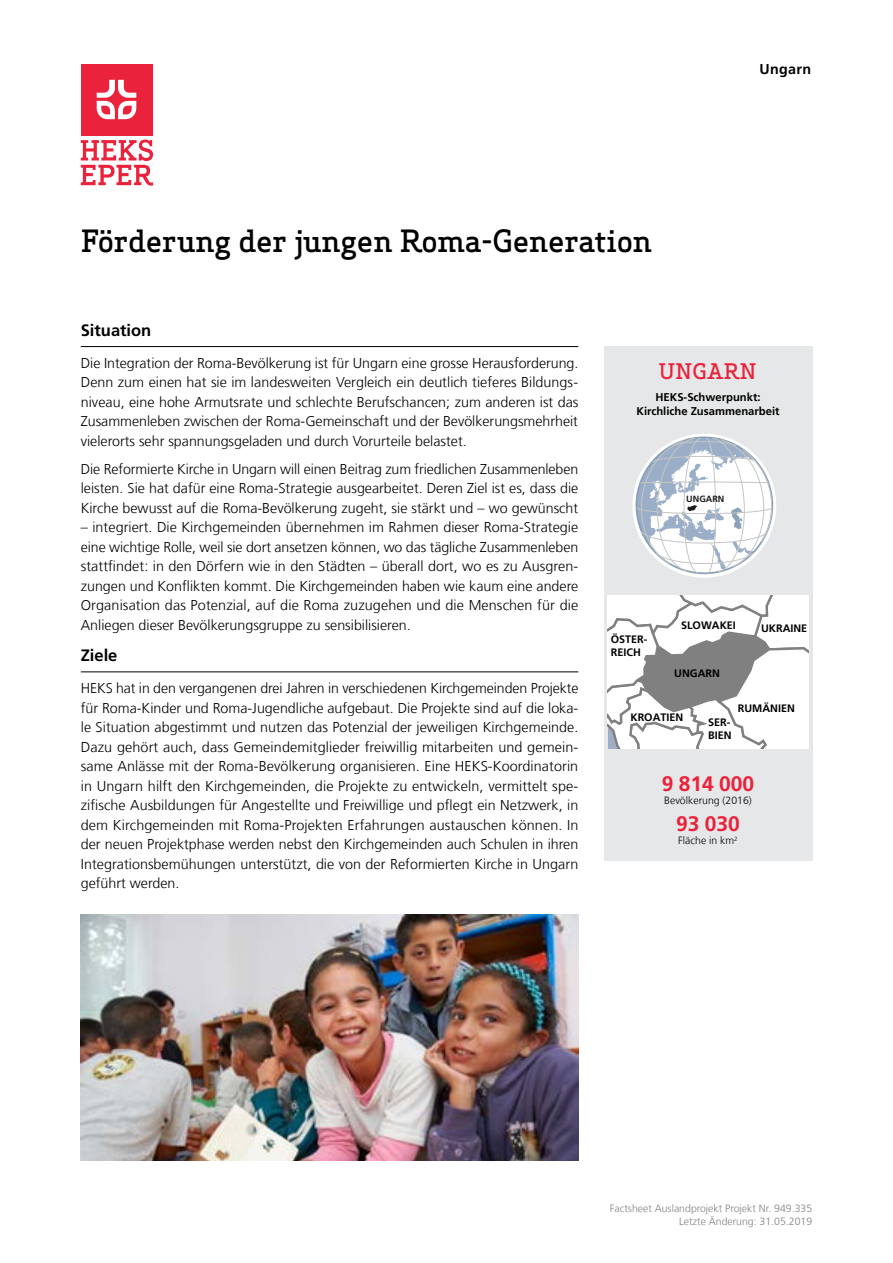
<style>
.page{position:relative;width:893px;height:1263px;background:#fff}
.page>*{position:absolute;margin:0;border:0;box-sizing:border-box;transform-origin:0 0}
.t1{font:500 30px "Apex Serif";letter-spacing:-.01em;color:#000}
.t2{font:700 21px "Frutiger LT Com";color:#ea223b}
.t3{font:500 21px "Apex Serif";letter-spacing:.025em;color:#ea223b}
.t4{font:700 16.5px "Frutiger LT Com";color:#000}
.t5{font:300 14.25px/19.5px "Frutiger LT Com";color:#000;text-align:justify}
.t6{font:700 14.25px "Frutiger LT Com";letter-spacing:.02em;color:#000}
.t7{font:700 11.25px/13.4px "Frutiger LT Com";color:#000;text-align:center}
.t8{font:700 10.8px/13px "Frutiger LT Com";color:#000}
.t9{font:300 10.5px/12.6px "Frutiger LT Com";color:#808285;text-align:right}
.t10{font:300 10.5px "Frutiger LT Com";color:#000}
.t11{font:700 9px "Frutiger LT Com";color:#1c1c1b}
</style>
<div class="page">
<hr style="left:81px;top:346px;width:497px;height:1px;background:#000">
<hr style="left:81px;top:671px;width:497px;height:1px;background:#000">
<img style="left:81px;top:914px;width:497px;height:247px">
<div style="left:604px;top:347px;width:208px;height:514px;background:#e6e7e8"></div>
<svg style="left:607px;top:595px;width:201px;height:154px;background:#dcdcdc"></svg>
<svg style="left:633px;top:434px;width:143px;height:143px"></svg>
<div style="left:81px;top:64px;width:71px;height:71px;background:#ea223b"></div>
<svg style="left:97px;top:80px;width:39px;height:39px"></svg>
<svg style="left:81px;top:140px;width:72px;height:46px"></svg>
<h1 class="t1" style="left:81px;top:222px;width:573px">Förderung der jungen Roma-Generation</h1>
<p class="t6" style="left:760px;top:61px;width:53px">Ungarn</p>
<p class="t4" style="left:81px;top:320px;width:72px">Situation</p>
<p class="t5" style="left:81px;top:353px;width:499px">Die Integration der Roma-Bevölkerung ist für Ungarn eine grosse Herausforderung.<br>Denn zum einen hat sie im landesweiten Vergleich ein deutlich tieferes Bildungs&shy;niveau, eine hohe Armutsrate und schlechte Berufschancen; zum anderen ist das Zusammenleben zwischen der Roma-Gemeinschaft und der Bevölkerungsmehrheit vielerorts sehr spannungsgeladen und durch Vorurteile belastet.</p>
<p class="t5" style="left:81px;top:459px;width:499px">Die Reformierte Kirche in Ungarn will einen Beitrag zum friedlichen Zusammenleben leisten. Sie hat dafür eine Roma-Strategie ausgearbeitet. Deren Ziel ist es, dass die Kirche bewusst auf die Roma-Bevölkerung zugeht, sie stärkt und – wo gewünscht</p>
<p class="t5" style="left:81px;top:518px;width:499px">– integriert. Die Kirchgemeinden übernehmen im Rahmen dieser Roma-Strategie eine wichtige Rolle, weil sie dort ansetzen können, wo das tägliche Zusammenleben stattfindet: in den Dörfern wie in den Städten – überall dort, wo es zu Ausgren&shy;zungen und Konflikten kommt. Die Kirchgemeinden haben wie kaum eine andere Organisation das Potenzial, auf die Roma zuzugehen und die Menschen für die Anliegen dieser Bevölkerungsgruppe zu sensibilisieren.</p>
<p class="t4" style="left:81px;top:645px;width:38px">Ziele</p>
<p class="t5" style="left:81px;top:678px;width:499px">HEKS hat in den vergangenen drei Jahren in verschiedenen Kirchgemeinden Projekte für Roma-Kinder und Roma-Jugendliche aufgebaut. Die Projekte sind auf die loka&shy;le Situation abgestimmt und nutzen das Potenzial der jeweiligen Kirchgemeinde.<br>Dazu gehört auch, dass Gemeindemitglieder freiwillig mitarbeiten und gemein&shy;same Anlässe mit der Roma-Bevölkerung organisieren. Eine HEKS-Koordinatorin in Ungarn hilft den Kirchgemeinden, die Projekte zu entwickeln, vermittelt spe&shy;zifische Ausbildungen für Angestellte und Freiwillige und pflegt ein Netzwerk, in dem Kirchgemeinden mit Roma-Projekten Erfahrungen austauschen können. In der neuen Projektphase werden nebst den Kirchgemeinden auch Schulen in ihren Integrationsbemühungen unterstützt, die von der Reformierten Kirche in Ungarn geführt werden.</p>
<h2 class="t3" style="left:659px;top:358px;width:99px">UNGARN</h2>
<p class="t7" style="left:636px;top:391px;width:144px">HEKS-Schwerpunkt:<br>Kirchliche Zusammenarbeit</p>
<p class="t11" style="left:686px;top:493px;width:40px">UNGARN</p>
<p class="t8" style="left:611px;top:633px;width:38px">ÖSTER-<br>REICH</p>
<p class="t8" style="left:681px;top:619px;width:56px">SLOWAKEI</p>
<p class="t8" style="left:761px;top:622px;width:48px">UKRAINE</p>
<p class="t8" style="left:674px;top:667px;width:47px">UNGARN</p>
<p class="t8" style="left:630px;top:711px;width:54px">KROATIEN</p>
<p class="t8" style="left:708px;top:715px;width:25px">SER-<br>BIEN</p>
<p class="t8" style="left:738px;top:701px;width:59px">RUMÄNIEN</p>
<h2 class="t2" style="left:662px;top:771px;width:94px">9 814 000</h2>
<p class="t10" style="left:664px;top:794px;width:89px">Bevölkerung (2016)</p>
<h2 class="t2" style="left:676px;top:811px;width:65px">93 030</h2>
<p class="t10" style="left:678px;top:835px;width:61px">Fläche in km<sup>2</sup></p>
<p class="t9" style="left:610px;top:1202px;width:204px">Factsheet Auslandprojekt Projekt Nr. 949.335<br>Letzte Änderung: 31.05.2019</p>
</div>
